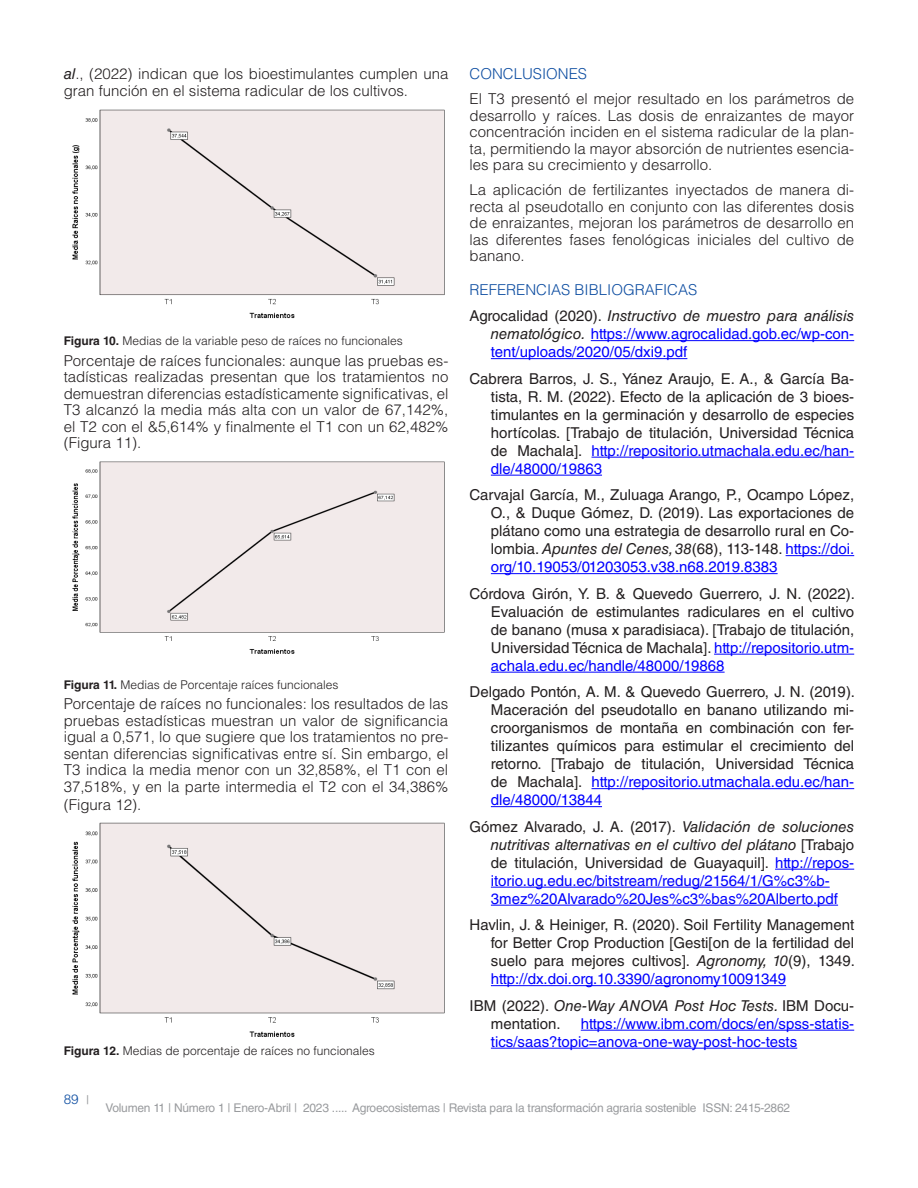
<style>
.page{position:relative;width:918px;height:1188px;background:#fff}
.page>*{position:absolute;margin:0;border:0;box-sizing:border-box;transform-origin:0 0}
.TEXTO_BIBLIOGRAFÍA{font:15px/18px "Helvetica LT Std";color:#231f20;text-align:justify}
.TEXTO{font:300 15px/16.5px "Helvetica LT Std";color:#231f20;text-align:justify}
.TEXTO_BIBLIOGRAFÍA-2{font:15px/18px "Helvetica LT Std";color:#00f}
.TITULOS_AZUL{font:300 15px "Helvetica LT Std";color:#0d4da1}
.t1{font:300 13.5px "Helvetica LT Std";color:#0d4da1}
.pie_de_foto{font:300 12px "Helvetica LT Std";color:#231f20}
.t2{font:12px "Helvetica LT Std";letter-spacing:-.02em;color:#999b9e}
.s1{font-weight:400;font-style:italic}
.s2{font-weight:700}
.s3{color:#231f20}
.s4{font-style:italic;color:#231f20}
.s5{color:#00f}
.s6{font-style:italic}
.s7{font-weight:400;font-size:12px;color:#999b9e}
</style>
<div class="page">
<img style="left:72px;top:109px;width:373px;height:210px">
<img style="left:72px;top:461px;width:373px;height:193px">
<img style="left:72px;top:822px;width:373px;height:215px">
<hr style="left:591px;top:340px;width:263px;height:1px;background:#00f">
<hr style="left:491px;top:358px;width:196px;height:1px;background:#00f">
<hr style="left:591px;top:457px;width:263px;height:1px;background:#00f">
<hr style="left:491px;top:475px;width:111px;height:1px;background:#00f">
<hr style="left:786px;top:555px;width:68px;height:1px;background:#00f">
<hr style="left:491px;top:573px;width:287px;height:1px;background:#00f">
<hr style="left:714px;top:654px;width:140px;height:1px;background:#00f">
<hr style="left:491px;top:672px;width:234px;height:1px;background:#00f">
<hr style="left:591px;top:788px;width:263px;height:1px;background:#00f">
<hr style="left:491px;top:806px;width:111px;height:1px;background:#00f">
<hr style="left:775px;top:869px;width:79px;height:1px;background:#00f">
<hr style="left:491px;top:887px;width:339px;height:1px;background:#00f">
<hr style="left:491px;top:905px;width:347px;height:1px;background:#00f">
<hr style="left:491px;top:985px;width:295px;height:1px;background:#00f">
<hr style="left:581px;top:1030px;width:273px;height:1px;background:#00f">
<hr style="left:491px;top:1048px;width:306px;height:1px;background:#00f">
<p class="TEXTO" style="left:64px;top:65px;width:386px"><span class="s1">al</span>., (2022) indican que los bioestimulantes cumplen una gran función en el sistema radicular de los cultivos.</p>
<p class="pie_de_foto" style="left:64px;top:333px;width:340px"><span class="s2">Figura 10.</span> Medias de la variable peso de raíces no funcionales</p>
<p class="TEXTO" style="left:64px;top:352px;width:386px">Porcentaje de raíces funcionales: aunque las pruebas es&shy;tadísticas realizadas presentan que los tratamientos no demuestran diferencias estadísticamente significativas, el T3 alcanzó la media más alta con un valor de 67,142%, el T2 con el &amp;5,614% y finalmente el T1 con un 62,482% (Figura 11).</p>
<p class="pie_de_foto" style="left:64px;top:677px;width:276px"><span class="s2">Figura 11.</span> Medias de Porcentaje raíces funcionales</p>
<p class="TEXTO" style="left:64px;top:696px;width:386px">Porcentaje de raíces no funcionales: los resultados de las pruebas estadísticas muestran un valor de significancia igual a 0,571, lo que sugiere que los tratamientos no pre&shy;sentan diferencias significativas entre sí. Sin embargo, el T3 indica la media menor con un 32,858%, el T1 con el 37,518%, y en la parte intermedia el T2 con el 34,386%</p>
<p class="TEXTO" style="left:64px;top:796px;width:79px">(Figura 12).</p>
<p class="pie_de_foto" style="left:64px;top:1043px;width:312px"><span class="s2">Figura 12.</span> Medias de porcentaje de raíces no funcionales</p>
<p class="TITULOS_AZUL" style="left:470px;top:64px;width:119px">CONCLUSIONES</p>
<p class="TEXTO" style="left:470px;top:90px;width:386px">El T3 presentó el mejor resultado en los parámetros de desarrollo y raíces. Las dosis de enraizantes de mayor concentración inciden en el sistema radicular de la plan&shy;ta, permitiendo la mayor absorción de nutrientes esencia&shy;les para su crecimiento y desarrollo.</p>
<p class="TEXTO" style="left:470px;top:181px;width:386px">La aplicación de fertilizantes inyectados de manera di&shy;recta al pseudotallo en conjunto con las diferentes dosis de enraizantes, mejoran los parámetros de desarrollo en las diferentes fases fenológicas iniciales del cultivo de banano.</p>
<p class="TITULOS_AZUL" style="left:470px;top:280px;width:229px">REFERENCIAS BIBLIOGRAFICAS</p>
<p class="TEXTO_BIBLIOGRAFÍA-2" style="left:491px;top:307px;width:365px;text-align:justify;text-indent:-21px"><span class="s3">Agrocalidad (2020).</span> <span class="s4">Instructivo de muestro para análisis nematológico.</span> https://www.agrocalidad.gob.ec/wp-con&shy;tent/uploads/2020/05/dxi9.pdf</p>
<p class="TEXTO_BIBLIOGRAFÍA" style="left:491px;top:369px;width:365px;text-indent:-21px">Cabrera Barros, J. S., Yánez Araujo, E. A., &amp; García Ba&shy;tista, R. M. (2022). Efecto de la aplicación de 3 bioes&shy;timulantes en la germinación y desarrollo de especies hortícolas. [Trabajo de titulación, Universidad Técnica de Machala]. <span class="s5">http://repositorio.utmachala.edu.ec/han&shy;dle/48000/19863</span></p>
<p class="TEXTO_BIBLIOGRAFÍA" style="left:491px;top:486px;width:365px;text-indent:-21px">Carvajal García, M., Zuluaga Arango, P., Ocampo López, O., &amp; Duque Gómez, D. (2019). Las exportaciones de plátano como una estrategia de desarrollo rural en Co&shy;lombia. <span class="s6">Apuntes del Cenes, 38</span>(68), 113-148. <span class="s5">https://doi. org/10.19053/01203053.v38.n68.2019.8383</span></p>
<p class="TEXTO_BIBLIOGRAFÍA" style="left:491px;top:584px;width:366px;text-indent:-21px">Córdova Girón, Y. B. &amp; Quevedo Guerrero, J. N. (2022).<br>Evaluación de estimulantes radiculares en el cultivo de banano (musa x paradisiaca). [Trabajo de titulación, Universidad Técnica de Machala]. <span class="s5">http://repositorio.utm&shy;achala.edu.ec/handle/48000/19868</span></p>
<p class="TEXTO_BIBLIOGRAFÍA" style="left:491px;top:683px;width:366px;text-indent:-21px">Delgado Pontón, A. M. &amp; Quevedo Guerrero, J. N. (2019).<br>Maceración del pseudotallo en banano utilizando mi&shy;croorganismos de montaña en combinación con fer&shy;tilizantes químicos para estimular el crecimiento del retorno. [Trabajo de titulación, Universidad Técnica de Machala]. <span class="s5">http://repositorio.utmachala.edu.ec/han&shy;dle/48000/13844</span></p>
<p class="TEXTO_BIBLIOGRAFÍA-2" style="left:491px;top:817px;width:365px;text-indent:-21px"><span class="s3">Gómez Alvarado, J. A. (2017).</span> <span class="s4">Validación de soluciones nutritivas alternativas en el cultivo del plátano</span> <span class="s3">[Trabajo de titulación, Universidad de Guayaquil].</span> http://repos&shy;itorio.ug.edu.ec/bitstream/redug/21564/1/G%c3%b-3mez%20Alvarado%20Jes%c3%bas%20Alberto.pdf</p>
<p class="TEXTO_BIBLIOGRAFÍA" style="left:491px;top:916px;width:366px;text-indent:-21px">Havlin, J. &amp; Heiniger, R. (2020). Soil Fertility Management for Better Crop Production [Gesti[on de la fertilidad del suelo para mejores cultivos]. <span class="s6">Agronomy, 10</span>(9), 1349. <span class="s5">http://dx.doi.org.10.3390/agronomy10091349</span></p>
<p class="TEXTO_BIBLIOGRAFÍA" style="left:491px;top:996px;width:365px;text-indent:-21px">IBM (2022). <span class="s6">One-Way ANOVA Post Hoc Tests.</span> IBM Docu&shy;mentation.</p>
<p class="TEXTO_BIBLIOGRAFÍA-2" style="left:491px;top:1014px;width:365px;text-indent:90px">https://www.ibm.com/docs/en/spss-statis&shy;tics/saas?topic=anova-one-way-post-hoc-tests</p>
<p class="t1" style="left:64px;top:1091px;width:27px">89 <span class="s7">|</span></p>
<p class="t2" style="left:106px;top:1100px;width:686px">Volumen 11 | Número 1 | Enero-Abril | 2023 ..... Agroecosistemas | Revista para la transformación agraria sostenible ISSN: 2415-2862</p>
</div>
